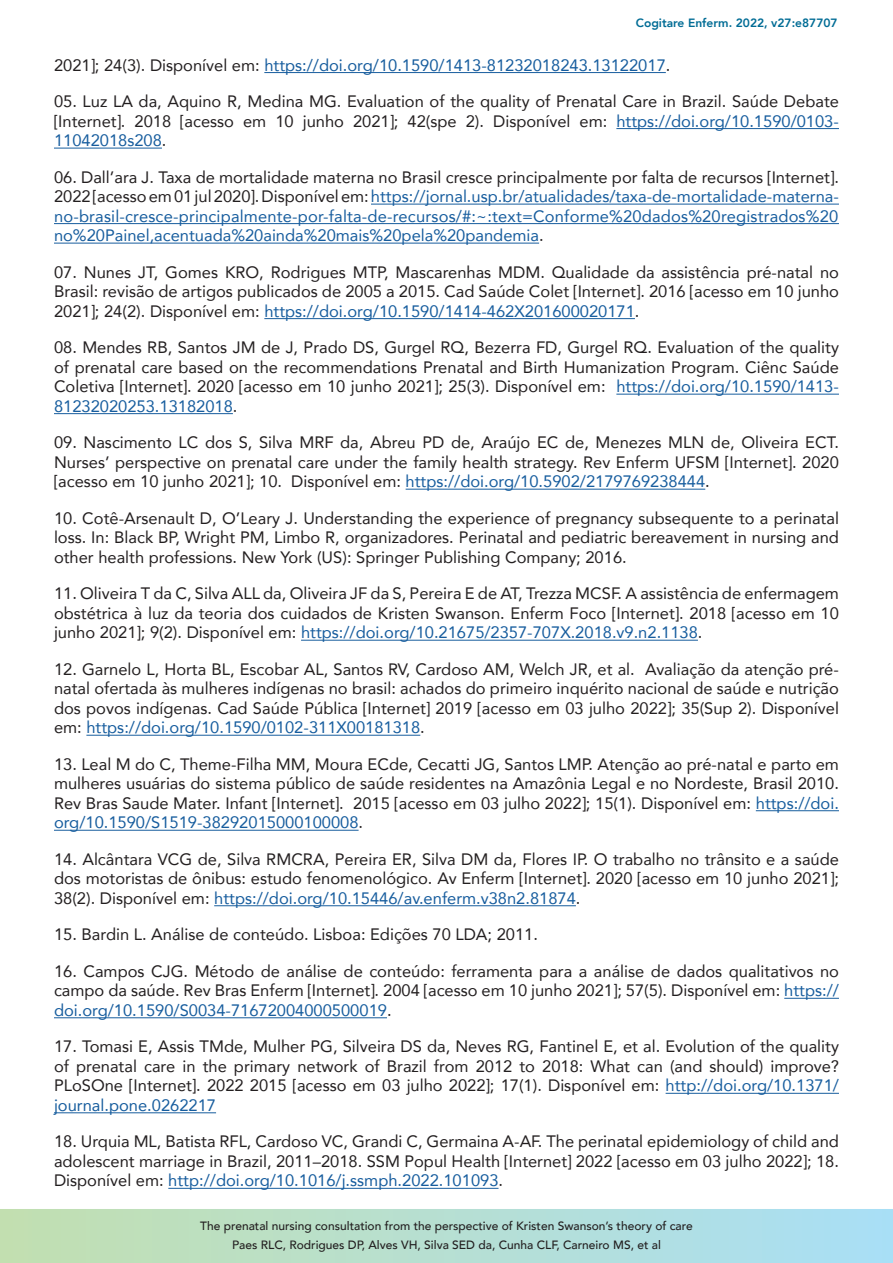
<style>
.page{position:relative;width:893px;height:1263px;background:#fff}
.page>*{position:absolute;margin:0;border:0;box-sizing:border-box;transform-origin:0 0}
.TEXTO{font:16.5px/19.5px "Avenir";color:#231f20;text-align:justify}
.TEXTO-2{font:16.5px/19.5px "Avenir";color:#175d9e;text-align:justify}
.t1{font:500 12px/18.6px "Avenir";color:#231f20;text-align:center}
.t2{font:800 12px "Avenir";color:#006c95}
.s1{color:#231f20}
.s2{color:#175d9e}
</style>
<div class="page">
<svg style="left:0;top:1209px;width:893px;height:54px;background:#b6dfd2"></svg>
<hr style="left:264px;top:72px;width:402px;height:1px;background:#175d9e">
<hr style="left:616px;top:128px;width:223px;height:1px;background:#175d9e">
<hr style="left:54px;top:148px;width:108px;height:1px;background:#175d9e">
<hr style="left:371px;top:204px;width:468px;height:1px;background:#175d9e">
<hr style="left:54px;top:223px;width:785px;height:1px;background:#175d9e">
<hr style="left:54px;top:243px;width:485px;height:1px;background:#175d9e">
<hr style="left:264px;top:318px;width:371px;height:1px;background:#175d9e">
<hr style="left:616px;top:394px;width:223px;height:1px;background:#175d9e">
<hr style="left:54px;top:413px;width:179px;height:1px;background:#175d9e">
<hr style="left:406px;top:489px;width:299px;height:1px;background:#175d9e">
<hr style="left:301px;top:640px;width:397px;height:1px;background:#175d9e">
<hr style="left:86px;top:735px;width:334px;height:1px;background:#175d9e">
<hr style="left:756px;top:810px;width:83px;height:1px;background:#175d9e">
<hr style="left:54px;top:830px;width:305px;height:1px;background:#175d9e">
<hr style="left:214px;top:905px;width:362px;height:1px;background:#175d9e">
<hr style="left:784px;top:998px;width:55px;height:1px;background:#175d9e">
<hr style="left:54px;top:1017px;width:333px;height:1px;background:#175d9e">
<hr style="left:666px;top:1093px;width:173px;height:1px;background:#175d9e">
<hr style="left:54px;top:1112px;width:162px;height:1px;background:#175d9e">
<hr style="left:168px;top:1188px;width:330px;height:1px;background:#175d9e">
<p class="t2" style="left:636px;top:12px;width:203px">Cogitare Enferm. 2022, v27:e87707</p>
<p class="TEXTO-2" style="left:54px;top:55px;width:618px"><span class="s1">2021]; 24(3). Disponível em:</span> https://doi.org/10.1590/1413-81232018243.13122017<span class="s1">.</span></p>
<p class="TEXTO" style="left:54px;top:91px;width:786px">05. Luz LA da, Aquino R, Medina MG. Evaluation of the quality of Prenatal Care in Brazil. Saúde Debate [Internet]. 2018 [acesso em 10 junho 2021]; 42(spe 2). Disponível em: <span class="s2">https://doi.org/10.1590/0103- 11042018s208</span>.</p>
<p class="TEXTO-2" style="left:54px;top:167px;width:786px"><span class="s1">06. Dall’ara J. Taxa de mortalidade materna no Brasil cresce principalmente por falta de recursos [Internet].<br>2022 [acesso em 01 jul 2020]. Disponível em:</span> https://jornal.usp.br/atualidades/taxa-de-mortalidade-materna&shy;no-brasil-cresce-principalmente-por-falta-de-recursos/#:~:text=Conforme%20dados%20registrados%20 no%20Painel,acentuada%20ainda%20mais%20pela%20pandemia<span class="s1">.</span></p>
<p class="TEXTO" style="left:54px;top:262px;width:786px">07. Nunes JT, Gomes KRO, Rodrigues MTP, Mascarenhas MDM. Qualidade da assistência pré-natal no Brasil: revisão de artigos publicados de 2005 a 2015. Cad Saúde Colet [Internet]. 2016 [acesso em 10 junho 2021]; 24(2). Disponível em: <span class="s2">https://doi.org/10.1590/1414-462X201600020171</span>.</p>
<p class="TEXTO" style="left:54px;top:337px;width:786px">08. Mendes RB, Santos JM de J, Prado DS, Gurgel RQ, Bezerra FD, Gurgel RQ. Evaluation of the quality of prenatal care based on the recommendations Prenatal and Birth Humanization Program. Ciênc Saúde Coletiva [Internet]. 2020 [acesso em 10 junho 2021]; 25(3). Disponível em: <span class="s2">https://doi.org/10.1590/1413- 81232020253.13182018</span>.</p>
<p class="TEXTO" style="left:54px;top:432px;width:786px">09. Nascimento LC dos S, Silva MRF da, Abreu PD de, Araújo EC de, Menezes MLN de, Oliveira ECT.<br>Nurses’ perspective on prenatal care under the family health strategy. Rev Enferm UFSM [Internet]. 2020 [acesso em 10 junho 2021]; 10. Disponível em: <span class="s2">https://doi.org/10.5902/2179769238444</span>.</p>
<p class="TEXTO" style="left:54px;top:508px;width:786px">10. Cotê-Arsenault D, O’Leary J. Understanding the experience of pregnancy subsequente to a perinatal loss. In: Black BP, Wright PM, Limbo R, organizadores. Perinatal and pediatric bereavement in nursing and other health professions. New York (US): Springer Publishing Company; 2016.</p>
<p class="TEXTO" style="left:54px;top:583px;width:786px">11. Oliveira T da C, Silva ALL da, Oliveira JF da S, Pereira E de AT, Trezza MCSF. A assistência de enfermagem obstétrica à luz da teoria dos cuidados de Kristen Swanson. Enferm Foco [Internet]. 2018 [acesso em 10 junho 2021]; 9(2). Disponível em: <span class="s2">https://doi.org/10.21675/2357-707X.2018.v9.n2.1138</span>.</p>
<p class="TEXTO" style="left:54px;top:659px;width:786px">12. Garnelo L, Horta BL, Escobar AL, Santos RV, Cardoso AM, Welch JR, et al. Avaliação da atenção pré&shy;natal ofertada às mulheres indígenas no brasil: achados do primeiro inquérito nacional de saúde e nutrição dos povos indígenas. Cad Saúde Pública [Internet] 2019 [acesso em 03 julho 2022]; 35(Sup 2). Disponível em: <span class="s2">https://doi.org/10.1590/0102-311X00181318</span>.</p>
<p class="TEXTO" style="left:54px;top:754px;width:786px">13. Leal M do C, Theme-Filha MM, Moura ECde, Cecatti JG, Santos LMP. Atenção ao pré-natal e parto em mulheres usuárias do sistema público de saúde residentes na Amazônia Legal e no Nordeste, Brasil 2010.<br>Rev Bras Saude Mater. Infant [Internet]. 2015 [acesso em 03 julho 2022]; 15(1). Disponível em: <span class="s2">https://doi. org/10.1590/S1519-38292015000100008</span>.</p>
<p class="TEXTO" style="left:54px;top:849px;width:786px">14. Alcântara VCG de, Silva RMCRA, Pereira ER, Silva DM da, Flores IP. O trabalho no trânsito e a saúde dos motoristas de ônibus: estudo fenomenológico. Av Enferm [Internet]. 2020 [acesso em 10 junho 2021]; 38(2). Disponível em: <span class="s2">https://doi.org/10.15446/av.enferm.v38n2.81874</span>.</p>
<p class="TEXTO" style="left:54px;top:924px;width:486px">15. Bardin L. Análise de conteúdo. Lisboa: Edições 70 LDA; 2011.</p>
<p class="TEXTO" style="left:54px;top:961px;width:786px">16. Campos CJG. Método de análise de conteúdo: ferramenta para a análise de dados qualitativos no campo da saúde. Rev Bras Enferm [Internet]. 2004 [acesso em 10 junho 2021]; 57(5). Disponível em: <span class="s2">https:// doi.org/10.1590/S0034-71672004000500019</span>.</p>
<p class="TEXTO" style="left:54px;top:1036px;width:786px">17. Tomasi E, Assis TMde, Mulher PG, Silveira DS da, Neves RG, Fantinel E, et al. Evolution of the quality of prenatal care in the primary network of Brazil from 2012 to 2018: What can (and should) improve?<br>PLoSOne [Internet]. 2022 2015 [acesso em 03 julho 2022]; 17(1). Disponível em: <span class="s2">http://doi.org/10.1371/ journal.pone.0262217</span></p>
<p class="TEXTO" style="left:54px;top:1131px;width:786px">18. Urquia ML, Batista RFL, Cardoso VC, Grandi C, Germaina A-AF. The perinatal epidemiology of child and adolescent marriage in Brazil, 2011–2018. SSM Popul Health [Internet] 2022 [acesso em 03 julho 2022]; 18.<br>Disponível em: <span class="s2">http://doi.org/10.1016/j.ssmph.2022.101093</span>.</p>
<p class="t1" style="left:200px;top:1216px;width:494px">The prenatal nursing consultation from the perspective of Kristen Swanson’s theory of care<br>Paes RLC, Rodrigues DP, Alves VH, Silva SED da, Cunha CLF, Carneiro MS, et al</p>
</div>
